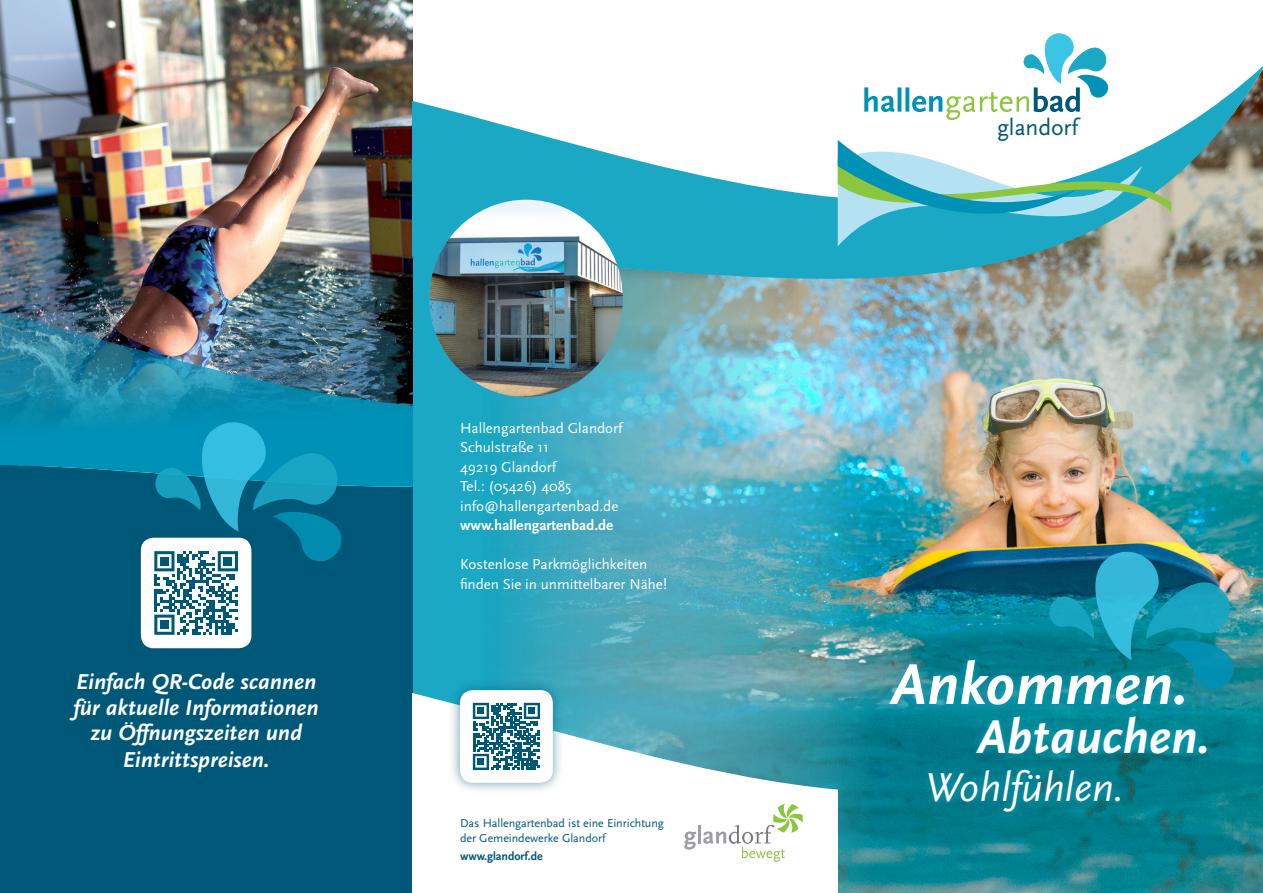
<style>
.page{position:relative;width:1263px;height:893px;background:#fff}
.page>*{position:absolute;margin:0;border:0;box-sizing:border-box;transform-origin:0 0}
.t1{font:italic 700 60px "Scala Sans";color:#fff}
.t2{font:italic 700 49.5px "Scala Sans";color:#fff}
.t3{font:italic 42px "Scala Sans";color:#fff}
.t4{font:23.7px "Scala Sans";letter-spacing:-.005em;color:#005879}
.t5{font:italic 700 22.5px/26px "Scala Sans";color:#fff;text-align:center}
.t6{font:15px/19.5px "Scala Sans";color:#fff}
.t7{font:700 15px "Scala Sans";color:#fff}
.t8{font:12px/15px "Scala Sans";letter-spacing:-.005em;color:#005879}
.t9{font:700 12px "Scala Sans";letter-spacing:-.005em;color:#005879}
</style>
<div class="page">
<img style="left:833px;top:494px;width:430px;height:151px">
<img style="left:833px;top:645px;width:430px;height:248px">
<svg style="left:412px;top:494px;width:421px;height:170px;background:#3da7bd"></svg>
<img style="left:0;top:0;width:412px;height:217px">
<div style="left:0;top:643px;width:412px;height:250px;background:#005879"></div>
<img style="left:0;top:217px;width:412px;height:426px">
<img style="left:412px;top:0;width:851px;height:494px">
<svg style="left:864px;top:30px;width:245px;height:87px"></svg>
<svg style="left:1049px;top:550px;width:186px;height:140px;background:#218fa6"></svg>
<div style="left:880px;top:650px;width:336px;height:172px;background:#1aa8c5;opacity:.75"></div>
<img style="left:429px;top:200px;width:194px;height:197px">
<svg style="left:412px;top:664px;width:426px;height:135px"></svg>
<div style="left:412px;top:799px;width:426px;height:94px;background:#fff"></div>
<svg style="left:684px;top:831px;width:12px;height:18px"></svg>
<hr style="left:698px;top:825px;width:3px;height:18px;background:#9d9fa2">
<svg style="left:703px;top:804px;width:100px;height:58px"></svg>
<svg style="left:838px;top:117px;width:304px;height:166px"></svg>
<svg style="left:838px;top:140px;width:333px;height:104px"></svg>
<div style="left:448px;top:678px;width:117px;height:117px;background:#005879;opacity:.5"></div>
<div style="left:460px;top:690px;width:93px;height:93px;background:#fff;border-radius:13px"></div>
<svg style="left:473px;top:703px;width:67px;height:67px"></svg>
<div style="left:477px;top:707px;width:7px;height:7px;background:#005879"></div>
<div style="left:528px;top:707px;width:7px;height:7px;background:#005879"></div>
<div style="left:477px;top:758px;width:7px;height:7px;background:#005879"></div>
<div style="left:129px;top:526px;width:134px;height:134px;background:#005879"></div>
<div style="left:141px;top:538px;width:110px;height:110px;background:#fff;border-radius:13px"></div>
<svg style="left:154px;top:421px;width:189px;height:214px"></svg>
<div style="left:160px;top:557px;width:9px;height:9px;background:#005879"></div>
<div style="left:224px;top:557px;width:8px;height:9px;background:#005879"></div>
<div style="left:160px;top:620px;width:9px;height:9px;background:#005879"></div>
<h3 class="t5" style="left:74px;top:669px;width:247px">Einfach QR-Code scannen für aktuelle Informationen zu Öffnungszeiten und<br>Eintrittspreisen.</h3>
<p class="t6" style="left:460px;top:418px;width:164px">Hallengartenbad Glandorf<br>Schulstraße 11<br>49219 Glandorf<br>Tel.: (05426) 4085 info@hallengartenbad.de</p>
<p class="t7" style="left:460px;top:517px;width:155px">www.hallengartenbad.de</p>
<p class="t6" style="left:460px;top:555px;width:208px">Kostenlose Parkmöglichkeiten finden Sie in unmittelbarer Nähe!</p>
<p class="t8" style="left:460px;top:816px;width:205px">Das Hallengartenbad ist eine Einrichtung der Gemeindewerke Glandorf</p>
<p class="t9" style="left:460px;top:850px;width:84px">www.glandorf.de</p>
<h3 class="t4" style="left:997px;top:115px;width:83px">glandorf</h3>
<h1 class="t1" style="left:891px;top:652px;width:298px">Ankommen.</h1>
<h2 class="t2" style="left:977px;top:710px;width:234px">Abtauchen.</h2>
<h3 class="t3" style="left:925px;top:765px;width:200px">Wohlfühlen.</h3>
</div>
